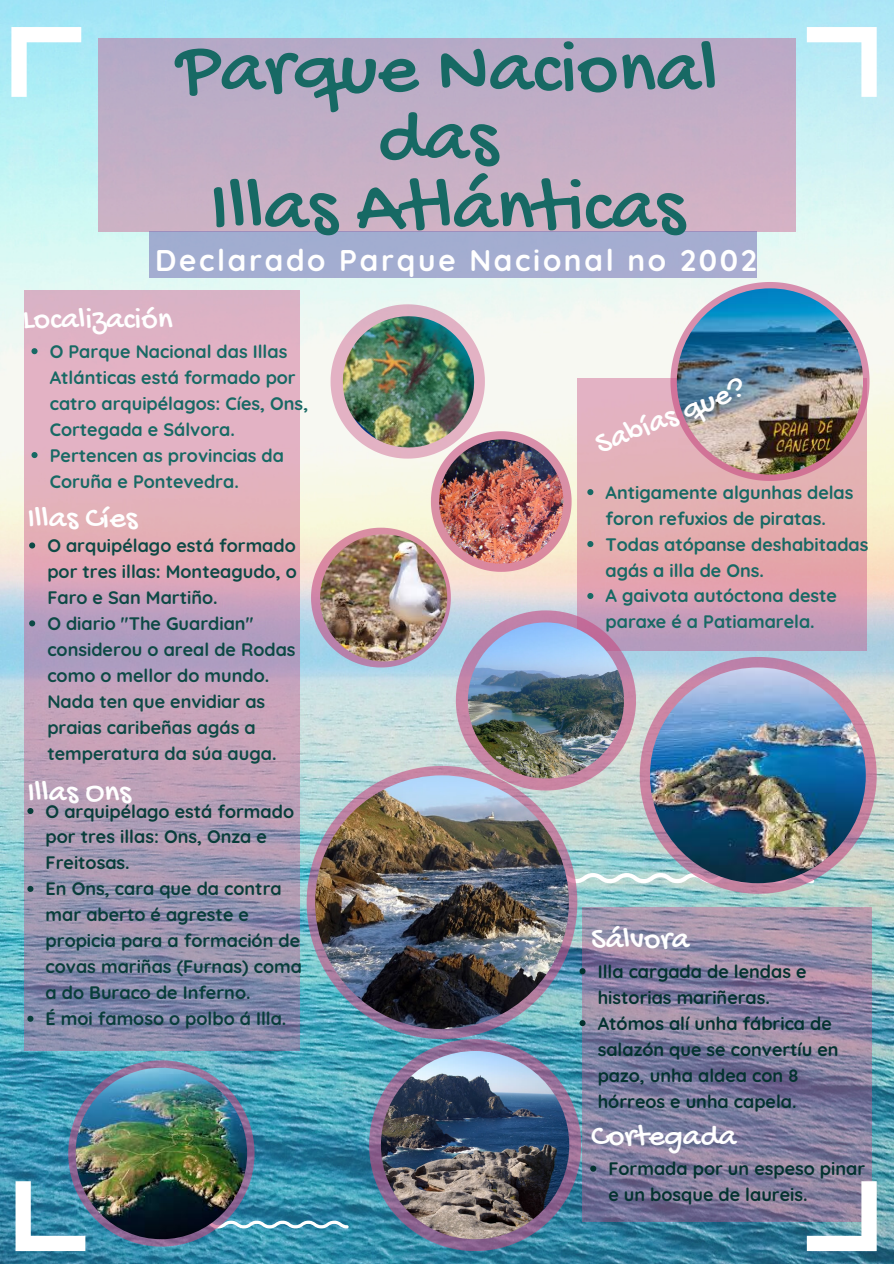
<style>
.page{position:relative;width:894px;height:1264px;background:#fff}
.page>*{position:absolute;margin:0;border:0;box-sizing:border-box;transform-origin:0 0}
.t1{font:79.35px/68.8px "Gochi Hand";color:#176964;text-align:center}
.t2{font:31.65px "Gochi Hand";color:#fff}
.t3{font:700 29.85px "Quicksand";letter-spacing:.09em;color:#fff}
.t4{font:700 18px/26px "Quicksand";color:#176964}
.t5{font:700 18px/26px "Quicksand";color:#0d4945}
.t6{font:700 18px/26px "Quicksand";color:#083d3a}
.t7{font:700 18px/26px "Quicksand";color:#03322f}
</style>
<div class="page">
<img style="left:0;top:0;width:893px;height:1263px">
<svg style="left:24px;top:291px;width:275px;height:760px"></svg>
<svg style="left:577px;top:873px;width:62px;height:10px"></svg>
<svg style="left:11px;top:27px;width:70px;height:70px"></svg>
<svg style="left:806px;top:27px;width:70px;height:70px"></svg>
<div style="left:98px;top:38px;width:698px;height:194px;background:linear-gradient(to bottom,#b5a9c6,#d0b3c5)"></div>
<div style="left:149px;top:231px;width:607px;height:47px;background:#a3add0"></div>
<svg style="left:582px;top:907px;width:289px;height:314px"></svg>
<svg style="left:806px;top:1181px;width:70px;height:69px"></svg>
<svg style="left:636px;top:378px;width:230px;height:273px"></svg>
<svg style="left:31px;top:348px;width:7px;height:6px"></svg>
<svg style="left:31px;top:452px;width:7px;height:6px"></svg>
<svg style="left:670px;top:282px;width:199px;height:199px"></svg>
<img style="left:676px;top:288px;width:186px;height:186px;border-radius:50%">
<svg style="left:29px;top:542px;width:6px;height:6px"></svg>
<svg style="left:29px;top:620px;width:6px;height:6px"></svg>
<svg style="left:27px;top:808px;width:6px;height:6px"></svg>
<svg style="left:27px;top:885px;width:6px;height:7px"></svg>
<svg style="left:27px;top:1015px;width:6px;height:6px"></svg>
<svg style="left:579px;top:968px;width:6px;height:6px"></svg>
<svg style="left:579px;top:1020px;width:6px;height:6px"></svg>
<svg style="left:590px;top:1165px;width:6px;height:6px"></svg>
<svg style="left:16px;top:1060px;width:332px;height:190px"></svg>
<img style="left:76px;top:1067px;width:171px;height:172px;border-radius:50%">
<img style="left:311px;top:304px;width:325px;height:486px">
<img style="left:320px;top:534px;width:127px;height:127px;border-radius:50%">
<svg style="left:369px;top:1039px;width:212px;height:211px"></svg>
<svg style="left:639px;top:657px;width:237px;height:236px"></svg>
<img style="left:649px;top:667px;width:216px;height:216px;border-radius:50%">
<img style="left:306px;top:766px;width:271px;height:273px">
<img style="left:381px;top:1050px;width:188px;height:189px;border-radius:50%">
<img style="left:315px;top:775px;width:253px;height:254px;border-radius:50%">
<h1 class="t1" style="left:176px;top:40px;width:542px">Parque Nacional das<br>Illas Atlánticas</h1>
<h3 class="t3" style="left:155px;top:241px;width:603px">Declarado Parque Nacional no 2002</h3>
<h2 class="t2" style="left:22px;top:302px;width:152px">Localización</h2>
<p class="t4" style="left:50px;top:338px;width:260px">O Parque Nacional das Illas<br>Atlánticas está formado por catro arquipélagos: Cíes, Ons,<br>Cortegada e Sálvora.<br>Pertencen as provincias da<br>Coruña e Pontevedra.</p>
<p class="t4" style="left:605px;top:479px;width:264px">Antigamente algunhas delas foron refuxios de piratas.<br>Todas atópanse deshabitadas agás a illa de Ons.<br>A gaivota autóctona deste paraxe é a Patiamarela.</p>
<h2 class="t2" style="left:591px;top:430px;width:160px;rotate:-22deg">Sabías que?</h2>
<h2 class="t2" style="left:27px;top:501px;width:111px">Illas Cíes</h2>
<p class="t5" style="left:47px;top:532px;width:251px">O arquipélago está formado por tres illas: Monteagudo, o<br>Faro e San Martiño.<br>O diario "The Guardian" considerou o areal de Rodas como o mellor do mundo.<br>Nada ten que envidiar as praias caribeñas agás a temperatura da súa auga.</p>
<h2 class="t2" style="left:27px;top:775px;width:105px">Illas Ons</h2>
<p class="t6" style="left:46px;top:797px;width:258px">O arquipélago está formado por tres illas: Ons, Onza e<br>Freitosas.<br>En Ons, cara que da contra mar aberto é agreste e propicia para a formación de covas mariñas (Furnas) coma a do Buraco de Inferno.<br>É moi famoso o polbo á Illa.</p>
<h2 class="t2" style="left:591px;top:922px;width:100px">Sálvora</h2>
<p class="t7" style="left:597px;top:957px;width:242px">Illa cargada de lendas e historias mariñeras.<br>Atómos alí unha fábrica de salazón que se convertíu en pazo, unha aldea con 8 hórreos e unha capela.</p>
<h2 class="t2" style="left:591px;top:1119px;width:147px">Cortegada</h2>
<p class="t7" style="left:608px;top:1155px;width:258px">Formada por un espeso pinar e un bosque de laureis.</p>
</div>
